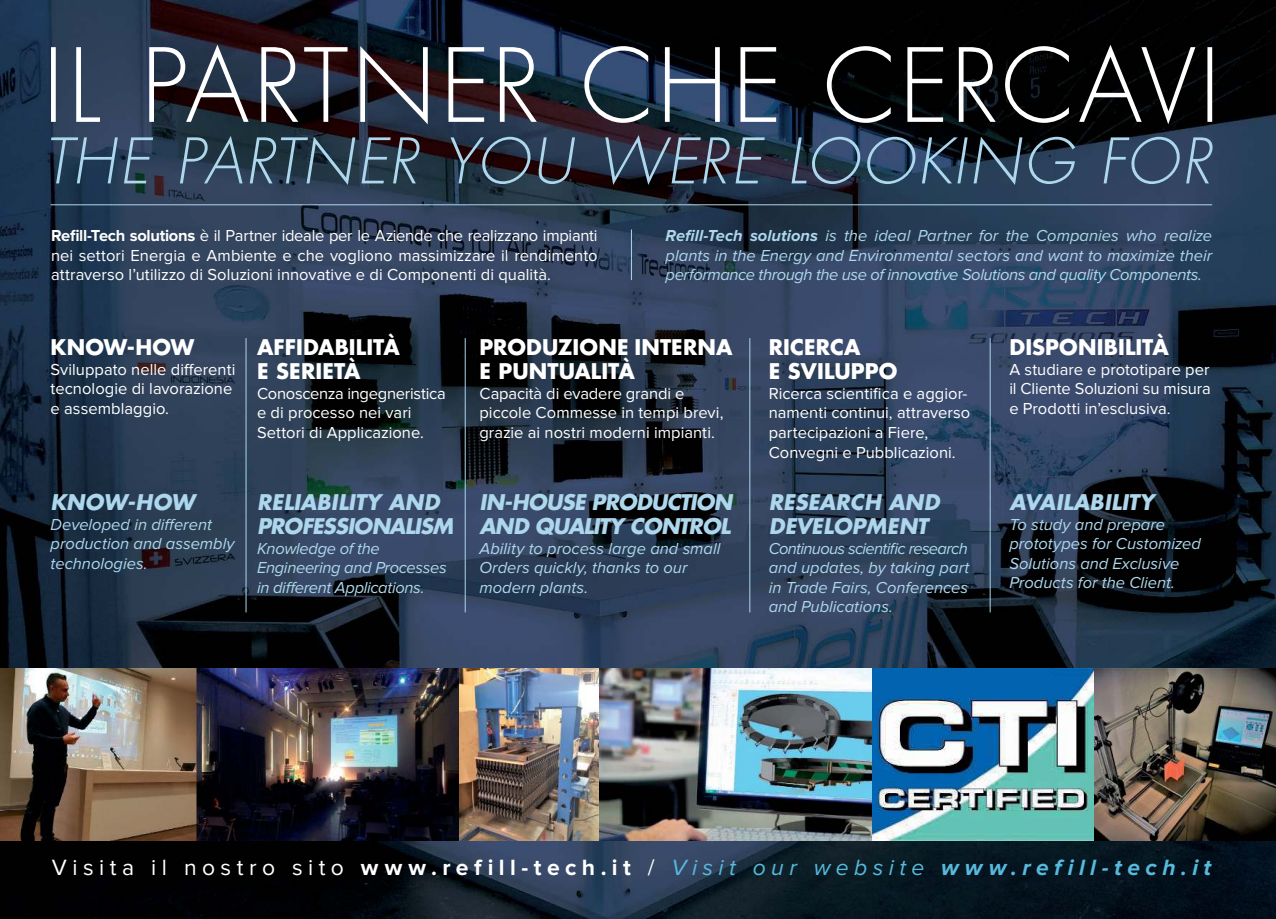
<style>
.page{position:relative;width:1276px;height:919px;background:#fff}
.page>*{position:absolute;margin:0;border:0;box-sizing:border-box;transform-origin:0 0}
.t1{font:22.95px "Proxima Nova";letter-spacing:.24em;color:#fff}
.t2{font:700 21px/24px "Futura Std";letter-spacing:.005em;color:#fff}
.t3{font:italic 700 21px/24px "Futura Std";letter-spacing:-.025em;color:#add7ec}
.t4{font:italic 700 21px/24px "Futura Std";letter-spacing:.005em;color:#add7ec}
.t5{font:italic 700 21px "Futura Std";letter-spacing:-.005em;color:#add7ec}
.t6{font:16.5px/19.5px "Proxima Nova";color:#fff}
.t7{font:italic 16.5px/19.5px "Proxima Nova";letter-spacing:-.005em;color:#add7ec}
.s1{font-weight:700}
.s2{font-style:italic;color:#57b9dd}
.s3{font-weight:700;font-style:italic;color:#57b9dd}
</style>
<div class="page">
<img style="left:0;top:0;width:1276px;height:918px">
<svg style="left:51px;top:135px;width:1162px;height:50px;background:#37495d"></svg>
<svg style="left:51px;top:45px;width:1161px;height:79px;background:#383d47"></svg>
<hr style="left:631px;top:229px;width:1px;height:51px;background:#add7ec">
<hr style="left:246px;top:338px;width:1px;height:274px;background:#add7ec">
<hr style="left:465px;top:338px;width:1px;height:274px;background:#add7ec">
<hr style="left:749px;top:338px;width:1px;height:274px;background:#add7ec">
<hr style="left:990px;top:338px;width:1px;height:274px;background:#add7ec">
<hr style="left:51px;top:204px;width:1161px;height:1px;background:#add7ec">
<img style="left:0;top:668px;width:1276px;height:172px">
<img style="left:460px;top:668px;width:138px;height:172px">
<p class="t6" style="left:51px;top:226px;width:548px;text-align:justify"><span class="s1">Refill-Tech solutions</span> è il Partner ideale per le Aziende che realizzano impianti nei settori Energia e Ambiente e che vogliono massimizzare il rendimento attraverso l’utilizzo di Soluzioni innovative e di Componenti di qualità.</p>
<p class="t7" style="left:665px;top:226px;width:548px;text-align:justify"><span class="s1">Refill-Tech solutions</span> is the ideal Partner for the Companies who realize plants in the Energy and Environmental sectors and want to maximize their performance through the use of innovative Solutions and quality Components.</p>
<p class="t2" style="left:51px;top:335px;width:145px">KNOW-HOW</p>
<p class="t6" style="left:51px;top:359px;width:186px">Sviluppato nelle differenti tecnologie di lavorazione e assemblaggio.</p>
<p class="t3" style="left:51px;top:490px;width:146px">KNOW-HOW</p>
<p class="t7" style="left:51px;top:515px;width:185px">Developed in different production and assembly technologies.</p>
<p class="t2" style="left:257px;top:335px;width:144px">AFFIDABILITÀ<br>E SERIETÀ</p>
<p class="t6" style="left:257px;top:383px;width:190px">Conoscenza ingegneristica e di processo nei vari<br>Settori di Applicazione.</p>
<p class="t3" style="left:257px;top:490px;width:197px">RELIABILITY AND<br>PROFESSIONALISM</p>
<p class="t7" style="left:257px;top:539px;width:191px">Knowledge of the<br>Engineering and Processes in different Applications.</p>
<p class="t2" style="left:479px;top:335px;width:254px">PRODUZIONE INTERNA<br>E PUNTUALITÀ</p>
<p class="t6" style="left:479px;top:383px;width:245px">Capacità di evadere grandi e piccole Commesse in tempi brevi, grazie ai nostri moderni impianti.</p>
<p class="t3" style="left:479px;top:490px;width:254px">IN-HOUSE PRODUCTION<br>AND QUALITY CONTROL</p>
<p class="t7" style="left:479px;top:539px;width:243px">Ability to process large and small<br>Orders quickly, thanks to our modern plants.</p>
<p class="t2" style="left:768px;top:335px;width:130px">RICERCA<br>E SVILUPPO</p>
<p class="t6" style="left:768px;top:383px;width:203px">Ricerca scientifica e aggior&shy;namenti continui, attraverso partecipazioni a Fiere,<br>Convegni e Pubblicazioni.</p>
<p class="t4" style="left:768px;top:490px;width:172px">RESEARCH AND<br>DEVELOPMENT</p>
<p class="t7" style="left:768px;top:539px;width:202px;text-align:justify">Continuous scientific research and updates, by taking part in Trade Fairs, Conferences and Publications.</p>
<p class="t2" style="left:1009px;top:335px;width:161px">DISPONIBILITÀ</p>
<p class="t6" style="left:1009px;top:359px;width:203px;text-align:justify">A studiare e prototipare per il Cliente Soluzioni su misura e Prodotti in’esclusiva.</p>
<p class="t5" style="left:1009px;top:490px;width:146px">AVAILABILITY</p>
<p class="t7" style="left:1009px;top:515px;width:193px">To study and prepare prototypes for Customized<br>Solutions and Exclusive<br>Products for the Client.</p>
<h1 class="t1" style="left:52px;top:854px;width:1161px">Visita il nostro sito <span class="s1">www.refill-tech.it</span> / <span class="s2">Visit our website</span> <span class="s3">www.refill-tech.it</span></h1>
</div>
